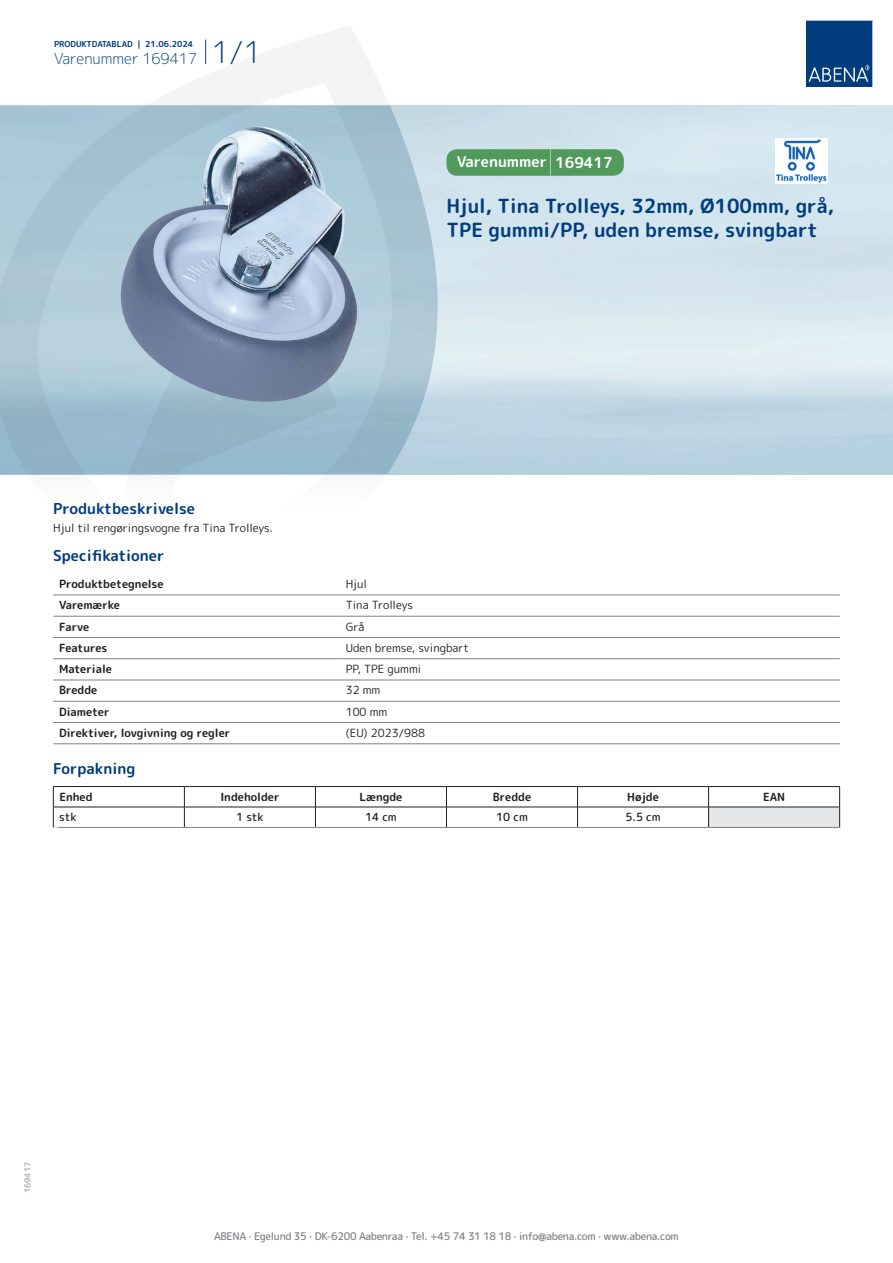
<style>
.page{position:relative;width:893px;height:1263px;background:#fff}
.page>*{position:absolute;margin:0;border:0;box-sizing:border-box;transform-origin:0 0}
.t1{font:700 19.5px/24px "Rounded Mplus 1 c";color:#013d7d}
.t2{font:700 15px "Rounded Mplus 1 c";color:#013d7d}
.t3{font:300 15px "Rounded Mplus 1 c";color:#013d7d}
.t4{font:700 15px "Rounded Mplus 1 c";color:#fff}
.t5{font:700 11.25px "Rounded Mplus 1 c";color:#231f20}
.t6{font:11.25px "Rounded Mplus 1 c";color:#231f20}
.t7{font:500 11.25px "Rounded Mplus 1 c";color:#231f20}
.t8{font:500 10.5px "Rounded Mplus 1 c";letter-spacing:-.03em;color:#808285}
.t9{font:700 10.5px "Rounded Mplus 1 c";color:#fff}
.t10{font:700 8.25px "Rounded Mplus 1 c";color:#013d7d}
.t11{font:700 8.25px "Rounded Mplus 1 c";color:#b2b3b7}
.s1{font-size:30px}
.s2{font-size:25.5px}
</style>
<div class="page">
<svg style="left:0;top:26px;width:439px;height:569px"></svg>
<svg style="left:0;top:106px;width:438px;height:368px"></svg>
<svg style="left:205px;top:40px;width:1px;height:24px"></svg>
<svg style="left:806px;top:20px;width:67px;height:67px"></svg>
<img style="left:116px;top:127px;width:243px;height:276px">
<hr style="left:53px;top:595px;width:287px;height:1px;background:#808285">
<hr style="left:340px;top:595px;width:500px;height:1px;background:#808285">
<hr style="left:53px;top:616px;width:287px;height:1px;background:#808285">
<hr style="left:340px;top:616px;width:500px;height:1px;background:#808285">
<hr style="left:53px;top:637px;width:287px;height:1px;background:#808285">
<hr style="left:340px;top:637px;width:500px;height:1px;background:#808285">
<hr style="left:53px;top:658px;width:287px;height:1px;background:#808285">
<hr style="left:340px;top:658px;width:500px;height:1px;background:#808285">
<hr style="left:53px;top:680px;width:287px;height:1px;background:#808285">
<hr style="left:340px;top:680px;width:500px;height:1px;background:#808285">
<hr style="left:53px;top:701px;width:287px;height:1px;background:#808285">
<hr style="left:340px;top:701px;width:500px;height:1px;background:#808285">
<hr style="left:53px;top:722px;width:287px;height:1px;background:#808285">
<hr style="left:340px;top:722px;width:500px;height:1px;background:#808285">
<hr style="left:53px;top:743px;width:287px;height:1px;background:#808285">
<hr style="left:340px;top:743px;width:500px;height:1px;background:#808285">
<div style="left:709px;top:807px;width:131px;height:20px;background:#e6e7e9"></div>
<hr style="left:53px;top:786px;width:131px;height:1px;background:#231f20">
<hr style="left:184px;top:786px;width:131px;height:1px;background:#231f20">
<hr style="left:315px;top:786px;width:131px;height:1px;background:#231f20">
<hr style="left:446px;top:786px;width:131px;height:1px;background:#231f20">
<hr style="left:577px;top:786px;width:132px;height:1px;background:#231f20">
<hr style="left:709px;top:786px;width:131px;height:1px;background:#231f20">
<hr style="left:53px;top:807px;width:131px;height:1px;background:#231f20">
<svg style="left:53px;top:787px;width:1px;height:40px"></svg>
<hr style="left:184px;top:807px;width:131px;height:1px;background:#231f20">
<svg style="left:184px;top:787px;width:1px;height:40px"></svg>
<hr style="left:315px;top:807px;width:131px;height:1px;background:#231f20">
<svg style="left:315px;top:787px;width:1px;height:40px"></svg>
<hr style="left:446px;top:807px;width:131px;height:1px;background:#231f20">
<svg style="left:446px;top:787px;width:1px;height:40px"></svg>
<hr style="left:577px;top:807px;width:132px;height:1px;background:#231f20">
<svg style="left:577px;top:787px;width:1px;height:40px"></svg>
<hr style="left:709px;top:807px;width:131px;height:1px;background:#231f20">
<svg style="left:708px;top:787px;width:1px;height:40px"></svg>
<svg style="left:839px;top:787px;width:1px;height:40px"></svg>
<hr style="left:53px;top:827px;width:131px;height:1px;background:#808285">
<hr style="left:184px;top:827px;width:131px;height:1px;background:#808285">
<hr style="left:315px;top:827px;width:131px;height:1px;background:#808285">
<hr style="left:446px;top:827px;width:131px;height:1px;background:#808285">
<hr style="left:577px;top:827px;width:132px;height:1px;background:#808285">
<hr style="left:709px;top:827px;width:131px;height:1px;background:#808285">
<div style="left:446px;top:149px;width:178px;height:27px;background:#52995c;border-radius:10px"></div>
<img style="left:775px;top:138px;width:52px;height:46px">
<p class="t10" style="left:54px;top:38px;width:141px">PRODUKTDATABLAD | 21.06.2024</p>
<h2 class="t3" style="left:54px;top:48px;width:209px">Varenummer 169417 <span class="s1">1/1</span></h2>
<h2 class="t4" style="left:457px;top:151px;width:157px">Varenummer <span class="s2">|</span> 169417</h2>
<h1 class="t1" style="left:446px;top:194px;width:389px">Hjul, Tina Trolleys, 32mm, Ø100mm, grå,<br>TPE gummi/PP, uden bremse, svingbart</h1>
<h2 class="t2" style="left:53px;top:498px;width:143px">Produktbeskrivelse</h2>
<p class="t6" style="left:53px;top:520px;width:221px">Hjul til rengøringsvogne fra Tina Trolleys.</p>
<h2 class="t2" style="left:53px;top:545px;width:113px">Specifikationer</h2>
<p class="t5" style="left:59px;top:576px;width:106px">Produktbetegnelse</p>
<p class="t6" style="left:346px;top:576px;width:23px">Hjul</p>
<p class="t5" style="left:59px;top:597px;width:62px">Varemærke</p>
<p class="t6" style="left:346px;top:597px;width:69px">Tina Trolleys</p>
<p class="t5" style="left:59px;top:618px;width:32px">Farve</p>
<p class="t6" style="left:346px;top:618px;width:20px">Grå</p>
<p class="t5" style="left:59px;top:640px;width:50px">Features</p>
<p class="t6" style="left:346px;top:640px;width:125px">Uden bremse, svingbart</p>
<p class="t5" style="left:59px;top:661px;width:54px">Materiale</p>
<p class="t6" style="left:346px;top:661px;width:77px">PP, TPE gummi</p>
<p class="t5" style="left:59px;top:682px;width:40px">Bredde</p>
<p class="t6" style="left:346px;top:682px;width:36px">32 mm</p>
<p class="t5" style="left:59px;top:704px;width:52px">Diameter</p>
<p class="t6" style="left:346px;top:704px;width:43px">100 mm</p>
<p class="t5" style="left:59px;top:725px;width:173px">Direktiver, lovgivning og regler</p>
<p class="t6" style="left:346px;top:725px;width:81px">(EU) 2023/988</p>
<h2 class="t2" style="left:53px;top:758px;width:84px">Forpakning</h2>
<p class="t5" style="left:59px;top:789px;width:35px">Enhed</p>
<p class="t5" style="left:220px;top:789px;width:61px">Indeholder</p>
<p class="t5" style="left:359px;top:789px;width:44px">Længde</p>
<p class="t5" style="left:493px;top:789px;width:40px">Bredde</p>
<p class="t5" style="left:627px;top:789px;width:33px">Højde</p>
<p class="t5" style="left:763px;top:789px;width:24px">EAN</p>
<p class="t7" style="left:59px;top:809px;width:19px">stk</p>
<p class="t7" style="left:236px;top:809px;width:29px">1 stk</p>
<p class="t7" style="left:365px;top:809px;width:33px">14 cm</p>
<p class="t7" style="left:496px;top:809px;width:33px">10 cm</p>
<p class="t7" style="left:625px;top:809px;width:37px">5.5 cm</p>
<p class="t9" style="left:53px;top:823px;width:7px">*</p>
<p class="t11" style="left:22px;top:1193px;width:33px;rotate:-90deg">169417</p>
<p class="t8" style="left:214px;top:1229px;width:466px">ABENA · Egelund 35 · DK-6200 Aabenraa · Tel. +45 74 31 18 18 · info@abena.com · www.abena.com</p>
</div>
